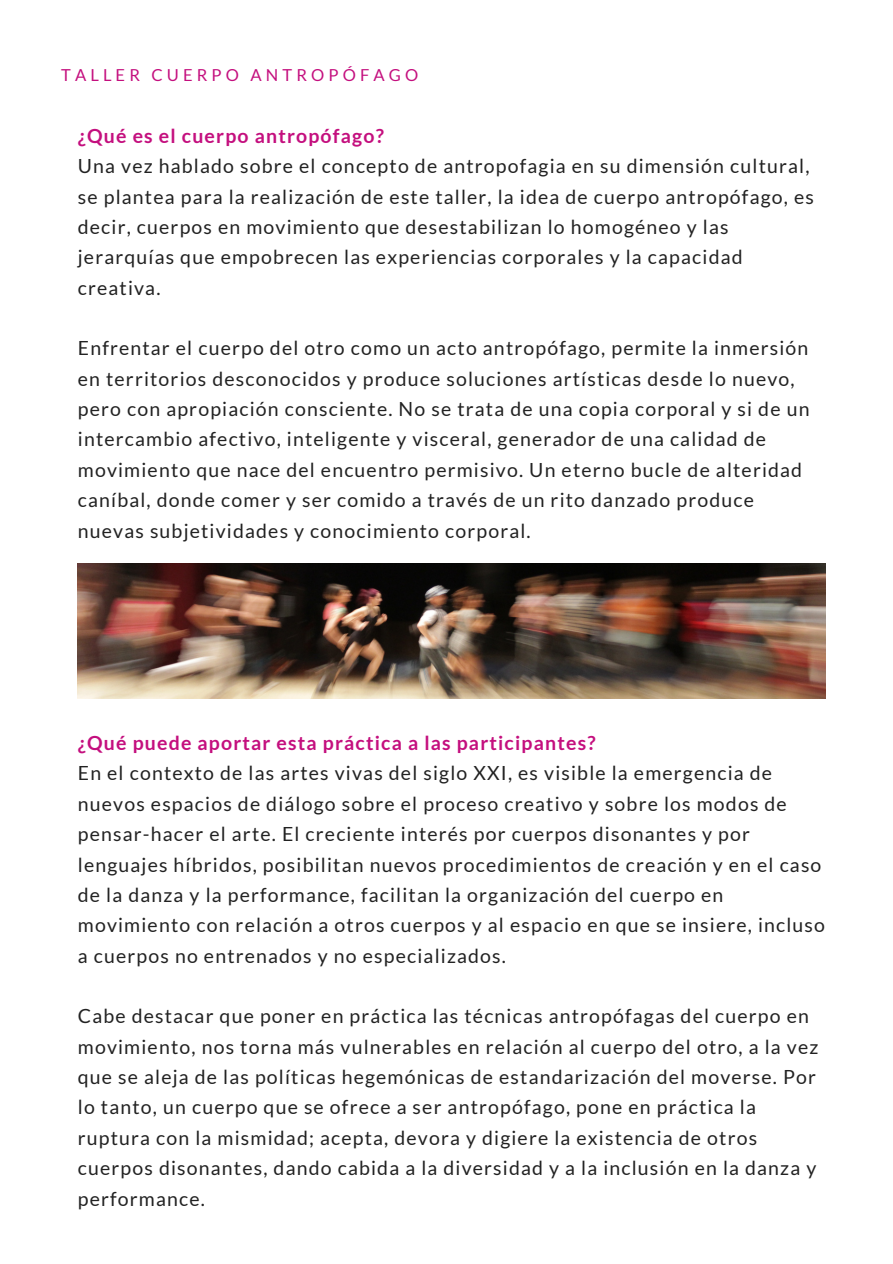
<style>
.page{position:relative;width:893px;height:1264px;background:#fff}
.page>*{position:absolute;margin:0;border:0;box-sizing:border-box;transform-origin:0 0}
.t1{font:19.5px/30.3px "Lato";letter-spacing:.06em;color:#222}
.t2{font:700 19.5px "Lato";letter-spacing:.06em;color:#c40f7e}
.t3{font:16.5px "Lato";letter-spacing:.25em;color:#c40f7e}
</style>
<div class="page">
<img style="left:78px;top:564px;width:747px;height:134px">
<p class="t3" style="left:61px;top:65px;width:358px">TALLER CUERPO ANTROPÓFAGO</p>
<p class="t2" style="left:78px;top:123px;width:307px">¿Qué es el cuerpo antropófago?</p>
<p class="t1" style="left:78px;top:150px;width:737px">Una vez hablado sobre el concepto de antropofagia en su dimensión cultural, se plantea para la realización de este taller, la idea de cuerpo antropófago, es decir, cuerpos en movimiento que desestabilizan lo homogéneo y las jerarquías que empobrecen las experiencias corporales y la capacidad creativa.</p>
<p class="t1" style="left:78px;top:332px;width:733px">Enfrentar el cuerpo del otro como un acto antropófago, permite la inmersión en territorios desconocidos y produce soluciones artísticas desde lo nuevo, pero con apropiación consciente. No se trata de una copia corporal y si de un intercambio afectivo, inteligente y visceral, generador de una calidad de movimiento que nace del encuentro permisivo. Un eterno bucle de alteridad caníbal, donde comer y ser comido a través de un rito danzado produce nuevas subjetividades y conocimiento corporal.</p>
<p class="t2" style="left:78px;top:730px;width:519px">¿Qué puede aportar esta práctica a las participantes?</p>
<p class="t1" style="left:78px;top:757px;width:748px">En el contexto de las artes vivas del siglo XXI, es visible la emergencia de nuevos espacios de diálogo sobre el proceso creativo y sobre los modos de pensar-hacer el arte. El creciente interés por cuerpos disonantes y por lenguajes híbridos, posibilitan nuevos procedimientos de creación y en el caso de la danza y la performance, facilitan la organización del cuerpo en movimiento con relación a otros cuerpos y al espacio en que se insiere, incluso a cuerpos no entrenados y no especializados.</p>
<p class="t1" style="left:78px;top:1000px;width:742px">Cabe destacar que poner en práctica las técnicas antropófagas del cuerpo en movimiento, nos torna más vulnerables en relación al cuerpo del otro, a la vez que se aleja de las políticas hegemónicas de estandarización del moverse. Por lo tanto, un cuerpo que se ofrece a ser antropófago, pone en práctica la ruptura con la mismidad; acepta, devora y digiere la existencia de otros cuerpos disonantes, dando cabida a la diversidad y a la inclusión en la danza y performance.</p>
</div>
